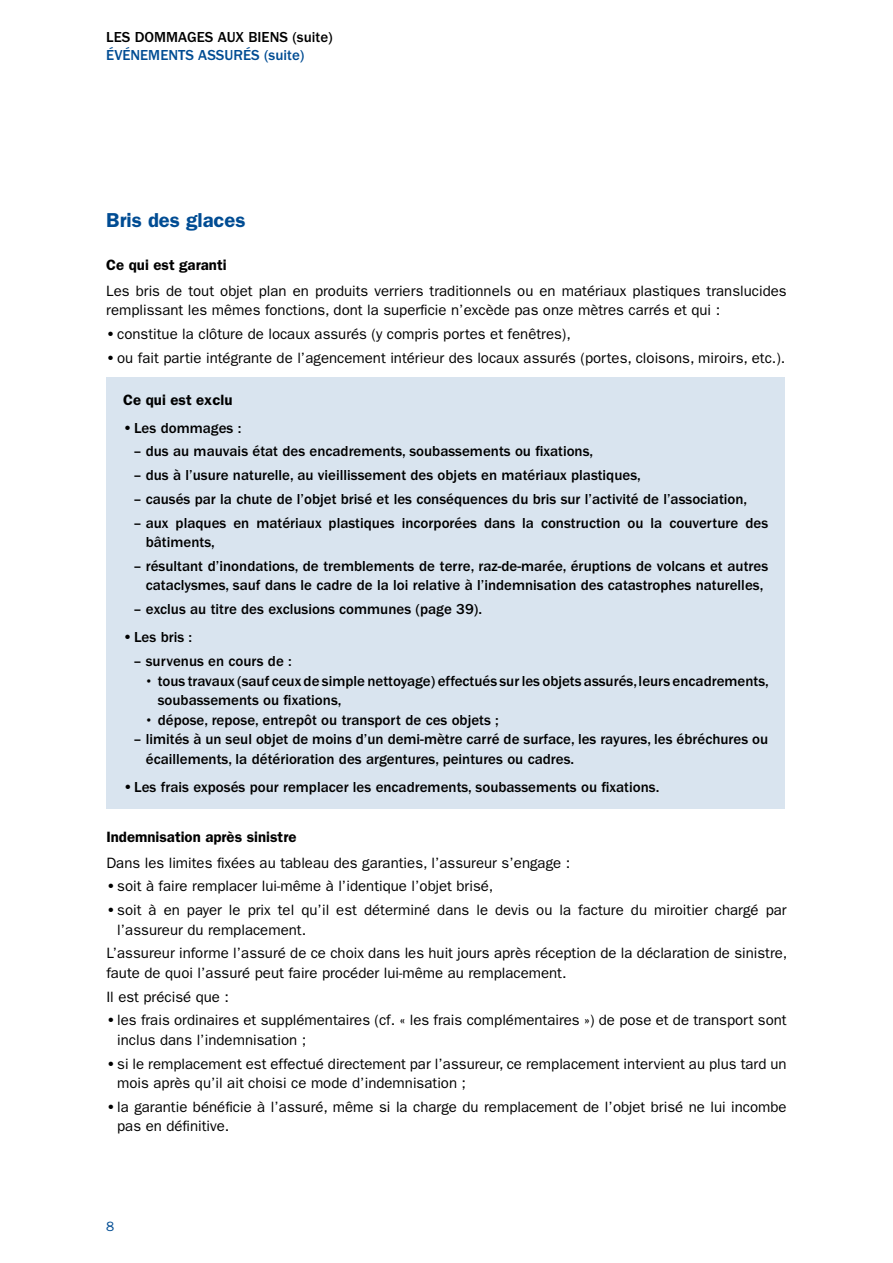
<style>
.page{position:relative;width:893px;height:1263px;background:#fff}
.page>*{position:absolute;margin:0;border:0;box-sizing:border-box;transform-origin:0 0}
.t1{font:600 20.25px "ITC Franklin Gothic Std";color:#004c93}
.t2{font:15px/19.5px "ITC Franklin Gothic Std";color:#000}
.t3{font:500 15px/19.5px "ITC Franklin Gothic Std";color:#000}
.t4{font:600 15px "ITC Franklin Gothic Std";color:#000}
.t5{font:500 15px "ITC Franklin Gothic Std";color:#004c93}
.t6{font:13.5px "ITC Franklin Gothic Std";color:#004c93}
.s1{font-weight:600}
</style>
<div class="page">
<div style="left:106px;top:377px;width:679px;height:431px;background:#d9e4ef"></div>
<p class="t3" style="left:106px;top:28px;width:228px">Les dommages aux biens (suite)</p>
<p class="t5" style="left:106px;top:47px;width:200px">Événements assurés (suite)</p>
<h1 class="t1" style="left:106px;top:208px;width:141px">Bris des glaces</h1>
<p class="t4" style="left:106px;top:256px;width:122px">Ce qui est garanti</p>
<p class="t2" style="left:106px;top:281px;width:682px">Les bris de tout objet plan en produits verriers traditionnels ou en matériaux plastiques translucides remplissant les mêmes fonctions, dont la superficie n’excède pas onze mètres carrés et qui :</p>
<p class="t2" style="left:106px;top:324px;width:466px"><span class="s1">•</span>constitue la clôture de locaux assurés (y compris portes et fenêtres),</p>
<p class="t2" style="left:106px;top:348px;width:681px"><span class="s1">•</span>ou fait partie intégrante de l’agencement intérieur des locaux assurés (portes, cloisons, miroirs, etc.).</p>
<p class="t4" style="left:123px;top:391px;width:111px">Ce qui est exclu</p>
<p class="t3" style="left:123px;top:418px;width:120px"><span class="s1">•</span> Les dommages :</p>
<p class="t3" style="left:134px;top:442px;width:461px">– dus au mauvais état des encadrements, soubassements ou fixations,</p>
<p class="t3" style="left:134px;top:466px;width:508px">– dus à l’usure naturelle, au vieillissement des objets en matériaux plastiques,</p>
<p class="t3" style="left:134px;top:489px;width:615px">– causés par la chute de l’objet brisé et les conséquences du bris sur l’activité de l’association,</p>
<p class="t3" style="left:146px;top:513px;width:624px;text-indent:-12px">– aux plaques en matériaux plastiques incorporées dans la construction ou la couverture des bâtiments,</p>
<p class="t3" style="left:134px;top:556px;width:636px;text-align:center">– résultant d’inondations, de tremblements de terre, raz-de-marée, éruptions de volcans et autres cataclysmes, sauf dans le cadre de la loi relative à l’indemnisation des catastrophes naturelles,</p>
<p class="t3" style="left:134px;top:600px;width:350px">– exclus au titre des exclusions communes (page 39).</p>
<p class="t3" style="left:123px;top:628px;width:70px"><span class="s1">•</span> Les bris :</p>
<p class="t3" style="left:134px;top:651px;width:160px">– survenus en cours de :</p>
<p class="t3" style="left:158px;top:671px;width:613px;text-indent:-13px">• tous travaux (sauf ceux de simple nettoyage) effectués sur les objets assurés,leurs encadrements, soubassements ou fixations,</p>
<p class="t3" style="left:145px;top:710px;width:356px">• dépose, repose, entrepôt ou transport de ces objets ;</p>
<p class="t3" style="left:146px;top:729px;width:624px;text-indent:-12px">– limités à un seul objet de moins d’un demi-mètre carré de surface, les rayures, les ébréchures ou écaillements, la détérioration des argentures, peintures ou cadres.</p>
<p class="t3" style="left:123px;top:777px;width:538px"><span class="s1">•</span> Les frais exposés pour remplacer les encadrements, soubassements ou fixations.</p>
<p class="t4" style="left:106px;top:828px;width:192px">Indemnisation après sinistre</p>
<p class="t2" style="left:106px;top:853px;width:465px">Dans les limites fixées au tableau des garanties, l’assureur s’engage :</p>
<p class="t2" style="left:106px;top:877px;width:389px"><span class="s1">•</span>soit à faire remplacer lui-même à l’identique l’objet brisé,</p>
<p class="t2" style="left:117px;top:900px;width:671px;text-indent:-11px"><span class="s1">•</span> soit à en payer le prix tel qu’il est déterminé dans le devis ou la facture du miroitier chargé par l’assureur du remplacement.</p>
<p class="t2" style="left:106px;top:944px;width:683px">L’assureur informe l’assuré de ce choix dans les huit jours après réception de la déclaration de sinistre, faute de quoi l’assuré peut faire procéder lui-même au remplacement.</p>
<p class="t2" style="left:106px;top:987px;width:124px">Il est précisé que :</p>
<p class="t2" style="left:117px;top:1011px;width:671px;text-indent:-11px"><span class="s1">•</span> les frais ordinaires et supplémentaires (cf. « les frais complémentaires ») de pose et de transport sont inclus dans l’indemnisation ;</p>
<p class="t2" style="left:117px;top:1054px;width:671px;text-indent:-11px"><span class="s1">•</span> si le remplacement est effectué directement par l’assureur, ce remplacement intervient au plus tard un mois après qu’il ait choisi ce mode d’indemnisation ;</p>
<p class="t2" style="left:117px;top:1097px;width:671px;text-indent:-11px"><span class="s1">•</span> la garantie bénéficie à l’assuré, même si la charge du remplacement de l’objet brisé ne lui incombe pas en définitive.</p>
<p class="t6" style="left:106px;top:1219px;width:10px">8</p>
</div>
